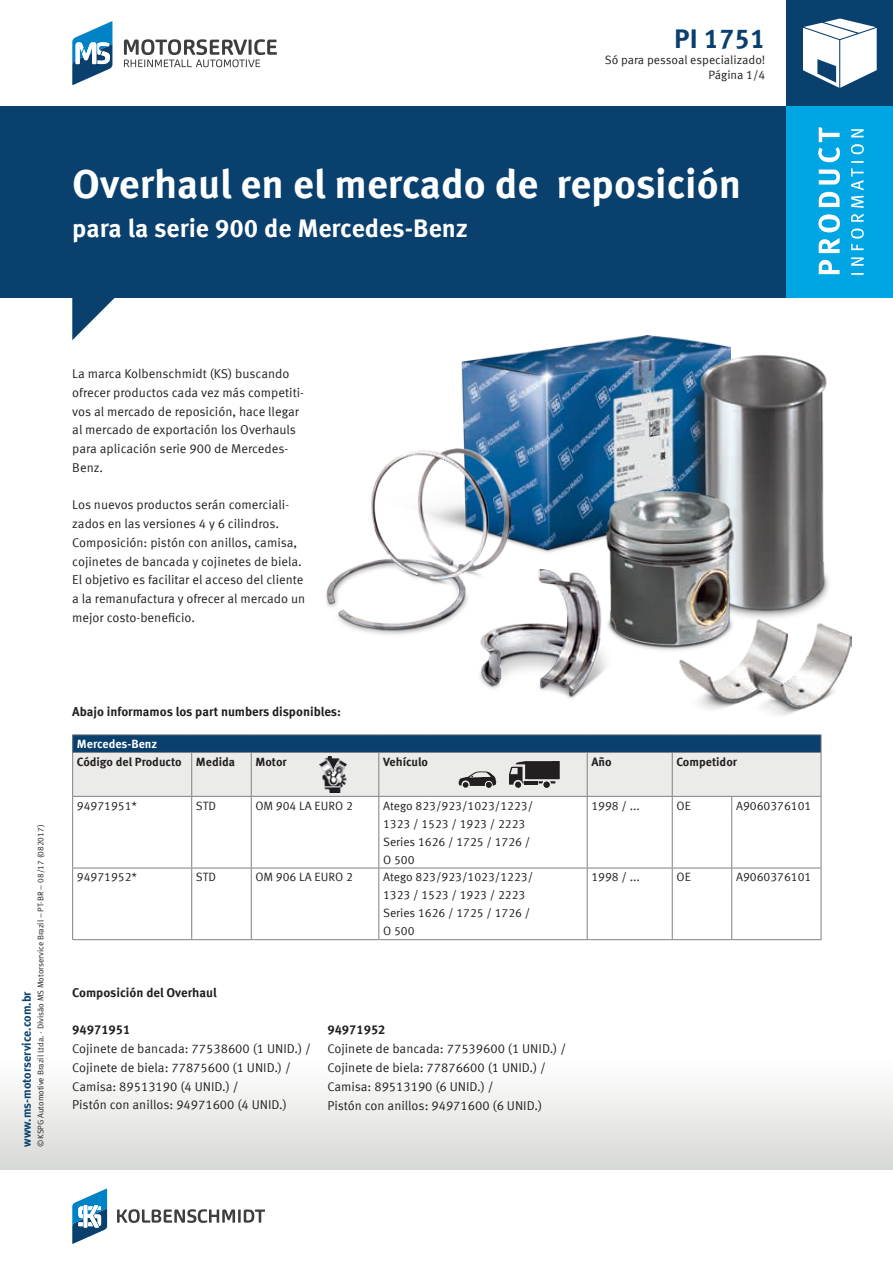
<style>
.page{position:relative;width:893px;height:1263px;background:#fff}
.page>*{position:absolute;margin:0;border:0;box-sizing:border-box;transform-origin:0 0}
.t1{font:700 40.5px "Meta Offc Pro";color:#fff}
.t2{font:700 27px "Meta Offc Pro";color:#09406e}
.t3{font:700 25.5px "Meta Offc Pro";color:#fff}
.t4{font:12.75px/18.8px "Meta Offc Pro Norm";color:#231f20}
.t5{font:700 12.75px "Meta Offc Pro";color:#231f20}
.t6{font:12px/18px "Meta Offc Pro Norm";color:#231f20}
.t7{font:700 12px "Meta Offc Pro";color:#231f20}
.t8{font:700 12px "Meta Offc Pro";color:#09406e}
.t9{font:700 12px "Meta Offc Pro";color:#fff}
.t10{font:8.25px "Meta Offc Pro Norm";color:#231f20}
</style>
<div class="page">
<div style="left:0;top:1054px;width:893px;height:115px;background:linear-gradient(to bottom,#fff,#d8d9d6)"></div>
<div style="left:0;top:106px;width:893px;height:192px;background:#09406e"></div>
<svg style="left:72px;top:298px;width:43px;height:42px"></svg>
<div style="left:787px;top:0;width:106px;height:106px;background:#09406e"></div>
<svg style="left:803px;top:19px;width:74px;height:69px"></svg>
<div style="left:787px;top:106px;width:106px;height:192px;background:#00a6e4"></div>
<svg style="left:851px;top:129px;width:13px;height:146px"></svg>
<svg style="left:818px;top:127px;width:22px;height:147px"></svg>
<svg style="left:124px;top:39px;width:153px;height:28px"></svg>
<svg style="left:72px;top:21px;width:40px;height:64px"></svg>
<svg style="left:117px;top:1209px;width:148px;height:14px"></svg>
<svg style="left:72px;top:1188px;width:35px;height:56px"></svg>
<svg style="left:73px;top:797px;width:748px;height:142px"></svg>
<hr style="left:72px;top:797px;width:1px;height:71px;background:#808083">
<hr style="left:191px;top:797px;width:1px;height:71px;background:#808083">
<hr style="left:251px;top:797px;width:1px;height:71px;background:#808083">
<hr style="left:378px;top:797px;width:1px;height:71px;background:#808083">
<hr style="left:587px;top:797px;width:1px;height:71px;background:#808083">
<hr style="left:672px;top:797px;width:1px;height:71px;background:#808083">
<hr style="left:731px;top:797px;width:1px;height:71px;background:#808083">
<hr style="left:821px;top:797px;width:1px;height:71px;background:#808083">
<hr style="left:72px;top:868px;width:120px;height:1px;background:#808083">
<hr style="left:72px;top:868px;width:1px;height:71px;background:#808083">
<hr style="left:192px;top:868px;width:59px;height:1px;background:#808083">
<hr style="left:191px;top:868px;width:1px;height:71px;background:#808083">
<hr style="left:251px;top:868px;width:64px;height:1px;background:#808083">
<hr style="left:251px;top:868px;width:1px;height:71px;background:#808083">
<hr style="left:315px;top:868px;width:64px;height:1px;background:#808083">
<hr style="left:379px;top:868px;width:52px;height:1px;background:#808083">
<hr style="left:378px;top:868px;width:1px;height:71px;background:#808083">
<hr style="left:431px;top:868px;width:156px;height:1px;background:#808083">
<hr style="left:587px;top:868px;width:85px;height:1px;background:#808083">
<hr style="left:587px;top:868px;width:1px;height:71px;background:#808083">
<hr style="left:672px;top:868px;width:60px;height:1px;background:#808083">
<hr style="left:672px;top:868px;width:1px;height:71px;background:#808083">
<hr style="left:732px;top:868px;width:89px;height:1px;background:#808083">
<hr style="left:731px;top:868px;width:1px;height:71px;background:#808083">
<hr style="left:821px;top:868px;width:1px;height:71px;background:#808083">
<hr style="left:72px;top:939px;width:120px;height:1px;background:#808083">
<hr style="left:192px;top:939px;width:59px;height:1px;background:#808083">
<hr style="left:251px;top:939px;width:64px;height:1px;background:#808083">
<hr style="left:315px;top:939px;width:64px;height:1px;background:#808083">
<hr style="left:379px;top:939px;width:52px;height:1px;background:#808083">
<hr style="left:431px;top:939px;width:156px;height:1px;background:#808083">
<hr style="left:587px;top:939px;width:85px;height:1px;background:#808083">
<hr style="left:672px;top:939px;width:60px;height:1px;background:#808083">
<hr style="left:732px;top:939px;width:89px;height:1px;background:#808083">
<hr style="left:431px;top:796px;width:156px;height:1px;background:#808083">
<hr style="left:72px;top:796px;width:120px;height:1px;background:#808083">
<hr style="left:192px;top:796px;width:59px;height:1px;background:#808083">
<hr style="left:251px;top:796px;width:64px;height:1px;background:#808083">
<hr style="left:315px;top:796px;width:64px;height:1px;background:#808083">
<hr style="left:379px;top:796px;width:52px;height:1px;background:#808083">
<hr style="left:587px;top:796px;width:85px;height:1px;background:#808083">
<hr style="left:672px;top:796px;width:60px;height:1px;background:#808083">
<hr style="left:732px;top:796px;width:89px;height:1px;background:#808083">
<hr style="left:72px;top:734px;width:120px;height:1px;background:#808083">
<hr style="left:192px;top:734px;width:59px;height:1px;background:#808083">
<hr style="left:251px;top:734px;width:64px;height:1px;background:#808083">
<hr style="left:315px;top:734px;width:64px;height:1px;background:#808083">
<hr style="left:379px;top:734px;width:52px;height:1px;background:#808083">
<hr style="left:431px;top:734px;width:156px;height:1px;background:#808083">
<hr style="left:587px;top:734px;width:85px;height:1px;background:#808083">
<hr style="left:672px;top:734px;width:60px;height:1px;background:#808083">
<hr style="left:732px;top:734px;width:89px;height:1px;background:#808083">
<svg style="left:72px;top:735px;width:750px;height:61px;background:#a2b2bd"></svg>
<img style="left:461px;top:336px;width:229px;height:217px">
<img style="left:326px;top:448px;width:184px;height:187px">
<img style="left:474px;top:569px;width:133px;height:130px">
<div style="left:688px;top:383px;width:47px;height:124px;background:#231f20;opacity:.75"></div>
<img style="left:690px;top:340px;width:162px;height:297px">
<img style="left:604px;top:491px;width:132px;height:163px">
<img style="left:676px;top:619px;width:175px;height:97px">
<h2 class="t2" style="left:674px;top:18px;width:93px">PI 1751</h2>
<p class="t6" style="left:605px;top:50px;width:162px">Só para pessoal especializado!</p>
<p class="t6" style="left:708px;top:65px;width:59px">Página 1/4</p>
<h1 class="t1" style="left:72px;top:152px;width:670px">Overhaul en el mercado de reposición</h1>
<h3 class="t3" style="left:72px;top:208px;width:397px">para la serie 900 de Mercedes-Benz</h3>
<p class="t4" style="left:72px;top:363px;width:233px">La marca Kolbenschmidt (KS) buscando ofrecer productos cada vez más competiti&shy;vos al mercado de reposición, hace llegar al mercado de exportación los Overhauls para aplicación serie 900 de Mercedes-Benz.</p>
<p class="t4" style="left:72px;top:495px;width:234px">Los nuevos productos serán comerciali&shy;zados en las versiones 4 y 6 cilindros.<br>Composición: pistón con anillos, camisa, cojinetes de bancada y cojinetes de biela.<br>El objetivo es facilitar el acceso del cliente a la remanufactura y ofrecer al mercado un mejor costo-beneficio.</p>
<p class="t10" style="left:34px;top:1147px;width:324px;rotate:-90deg">©KSPG Automotive Brazil Ltda. · Divisão MS Motorservice Brazil – PT-BR – 08/17 (082017)</p>
<p class="t8" style="left:17px;top:1147px;width:157px;rotate:-90deg">www.ms-motorservice.com.br</p>
<p class="t5" style="left:72px;top:701px;width:270px">Abajo informamos los part numbers disponibles:</p>
<p class="t9" style="left:77px;top:735px;width:82px">Mercedes-Benz</p>
<p class="t7" style="left:77px;top:752px;width:160px">Código del Producto Medida</p>
<p class="t7" style="left:255px;top:752px;width:33px">Motor</p>
<p class="t7" style="left:383px;top:752px;width:47px">Vehículo</p>
<p class="t7" style="left:591px;top:752px;width:22px">Año</p>
<p class="t7" style="left:676px;top:752px;width:62px">Competidor</p>
<p class="t6" style="left:77px;top:796px;width:62px">94971951*</p>
<p class="t6" style="left:196px;top:796px;width:22px">STD</p>
<p class="t6" style="left:255px;top:796px;width:99px">OM 904 LA EURO 2</p>
<p class="t6" style="left:383px;top:796px;width:152px">Atego 823/923/1023/1223/<br>1323 / 1523 / 1923 / 2223<br>Series 1626 / 1725 / 1726 /<br>O 500</p>
<p class="t6" style="left:591px;top:796px;width:50px">1998 / ...</p>
<p class="t6" style="left:676px;top:796px;width:16px">OE</p>
<p class="t6" style="left:736px;top:796px;width:77px">A9060376101</p>
<p class="t6" style="left:77px;top:867px;width:62px">94971952*</p>
<p class="t6" style="left:196px;top:867px;width:22px">STD</p>
<p class="t6" style="left:255px;top:867px;width:99px">OM 906 LA EURO 2</p>
<p class="t6" style="left:383px;top:867px;width:152px">Atego 823/923/1023/1223/<br>1323 / 1523 / 1923 / 2223<br>Series 1626 / 1725 / 1726 /<br>O 500</p>
<p class="t6" style="left:591px;top:867px;width:50px">1998 / ...</p>
<p class="t6" style="left:676px;top:867px;width:16px">OE</p>
<p class="t6" style="left:736px;top:867px;width:77px">A9060376101</p>
<p class="t5" style="left:72px;top:982px;width:146px">Composición del Overhaul</p>
<p class="t5" style="left:72px;top:1020px;width:60px">94971951</p>
<p class="t4" style="left:72px;top:1038px;width:240px">Cojinete de bancada: 77538600 (1 UNID.) / Cojinete de biela: 77875600 (1 UNID.) / Camisa: 89513190 (4 UNID.) /<br>Pistón con anillos: 94971600 (4 UNID.)</p>
<p class="t5" style="left:327px;top:1020px;width:60px">94971952</p>
<p class="t4" style="left:327px;top:1038px;width:240px">Cojinete de bancada: 77539600 (1 UNID.) / Cojinete de biela: 77876600 (1 UNID.) / Camisa: 89513190 (6 UNID.) /<br>Pistón con anillos: 94971600 (6 UNID.)</p>
</div>
